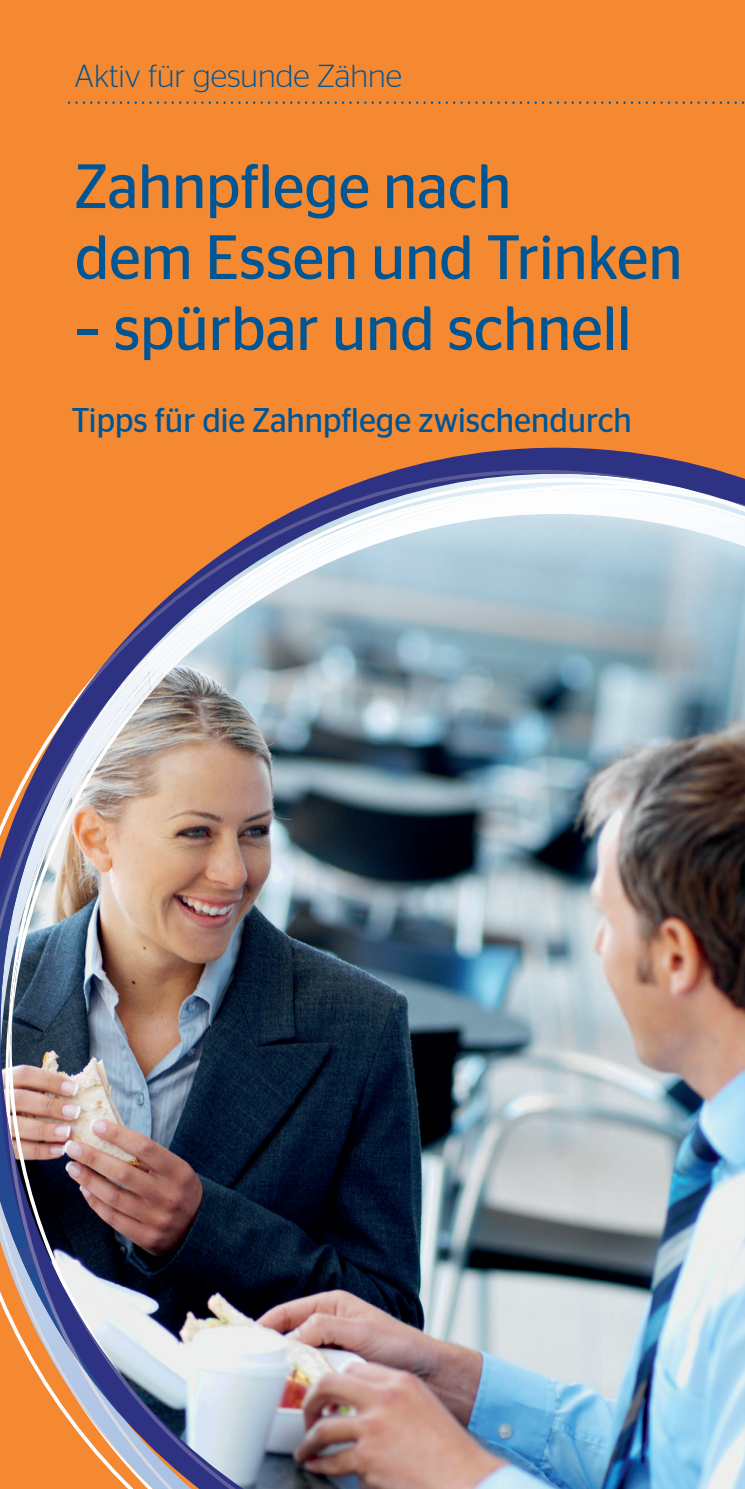
<style>
.page{position:relative;width:745px;height:1489px;background:#fff}
.page>*{position:absolute;margin:0;border:0;box-sizing:border-box;transform-origin:0 0}
.t1{font:62.5px/71px "Stag Sans";color:#005594;scale:.96 1}
.t2{font:34.25px "Stag Sans";color:#005594;scale:.94 1}
.t3{font:300 31.75px "Stag Sans";color:#005594}
</style>
<div class="page">
<div style="left:0;top:0;width:744px;height:1488px;background:#f58932"></div>
<svg style="left:397px;top:447px;width:345px;height:31px;fill:#2d3282"></svg>
<svg style="left:355px;top:470px;width:323px;height:14px;background:#7e7ba6"></svg>
<img style="left:6px;top:484px;width:705px;height:1004px">
<img style="left:6px;top:1111px;width:54px;height:210px">
<img style="left:69px;top:687px;width:104px;height:801px">
<img style="left:30px;top:1248px;width:57px;height:125px">
<img style="left:150px;top:492px;width:226px;height:198px">
<svg style="left:8px;top:940px;width:14px;height:140px;background:#86919d"></svg>
<img style="left:431px;top:488px;width:78px;height:3px">
<img style="left:376px;top:491px;width:368px;height:997px">
<svg style="left:76px;top:101px;width:667px;height:3px"></svg>
<p class="t3" style="left:74px;top:59px;width:329px">Aktiv für gesunde Zähne</p>
<p class="t1" style="left:75px;top:150px;width:634px">Zahnpflege nach<br>dem Essen und Trinken</p>
<p class="t1" style="left:75px;top:292px;width:581px">– spürbar und schnell</p>
<p class="t2" style="left:71px;top:400px;width:597px">Tipps für die Zahnpflege zwischendurch</p>
</div>
